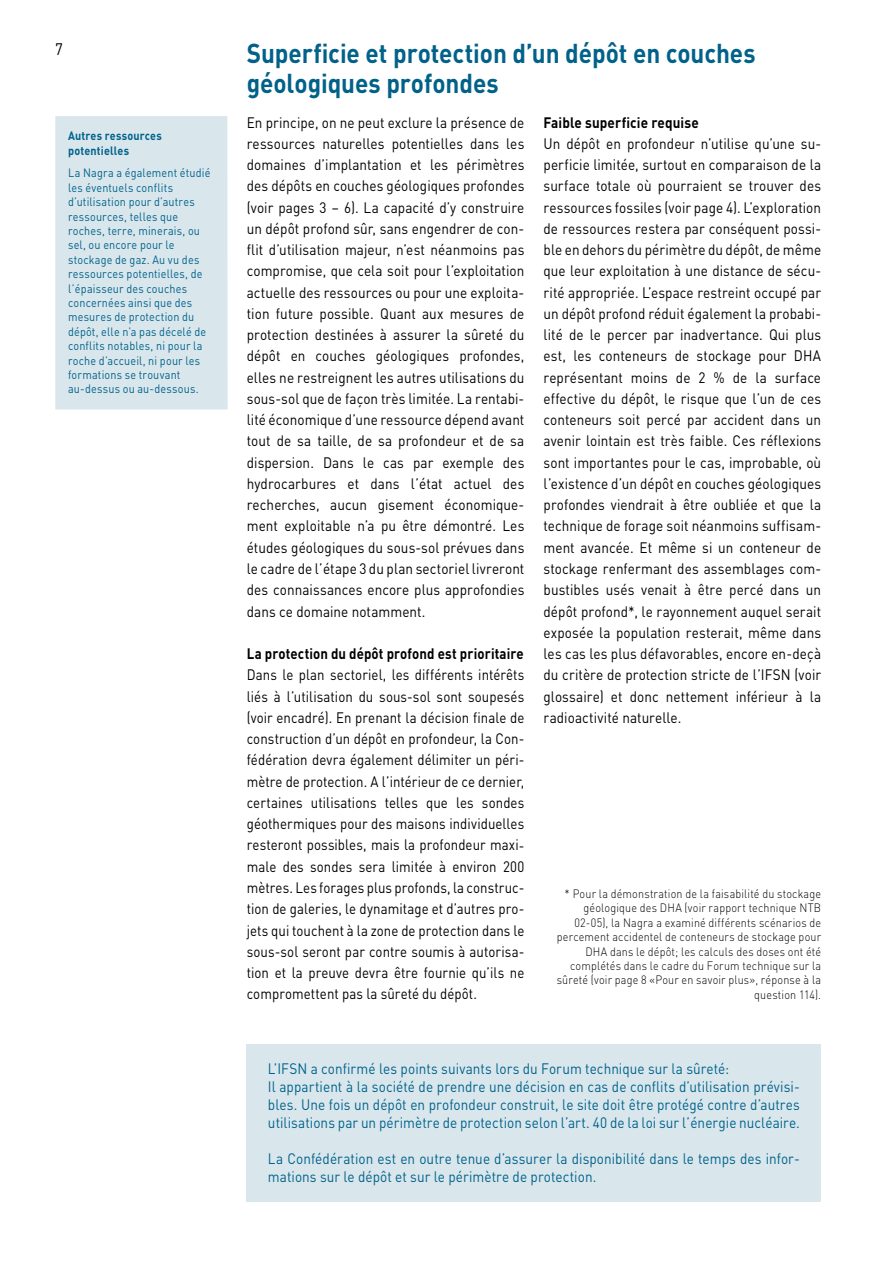
<style>
.page{position:relative;width:885px;height:1263px;background:#fff}
.page>*{position:absolute;margin:0;border:0;box-sizing:border-box;transform-origin:0 0}
.t1{font:700 27px/30px "DINOT";letter-spacing:-.005em;color:#006189;scale:.9 1}
.t2{font:16.5px "DINOT";color:#000;scale:.9 1}
.t3{font:15px/21.3px "DINOT";letter-spacing:.005em;color:#000;text-align:justify;scale:.9 1}
.t4{font:15px/21.3px "DINOT";letter-spacing:.005em;color:#000;scale:.88 1}
.t5{font:15px/18px "DINOT";letter-spacing:.005em;color:#006189;scale:.9 1}
.t6{font:700 15px "DINOT";letter-spacing:.01em;color:#000;scale:.88 1}
.t7{font:700 15px "DINOT";letter-spacing:.01em;color:#000;scale:.9 1}
.t8{font:12px/14.4px "DINOT";letter-spacing:.015em;color:#006189;scale:.9 1}
.t9{font:300 12px/14.4px "DINOT";letter-spacing:.015em;color:#000;text-align:right;scale:.9 1}
.t10{font:700 12px/14.4px "DINOT";letter-spacing:.02em;color:#006189;scale:.9 1}
</style>
<div class="page">
<div style="left:55px;top:116px;width:172px;height:293px;background:#d9e7ed"></div>
<div style="left:247px;top:1044px;width:574px;height:157px;background:#d9e7ed"></div>
<p class="t2" style="left:55px;top:37px;width:10px">7</p>
<p class="t10" style="left:68px;top:127px;width:106px">Autres ressources potentielles</p>
<p class="t8" style="left:68px;top:165px;width:160px">La Nagra a également étudié les éventuels conflits d’utilisation pour d’autres ressources, telles que roches, terre, minerais, ou sel, ou encore pour le stockage de gaz. Au vu des ressources potentielles, de l’épaisseur des couches concernées ainsi que des mesures de protection du dépôt, elle n’a pas décelé de conflits notables, ni pour la roche d’accueil, ni pour les formations se trouvant au-dessus ou au-dessous.</p>
<h1 class="t1" style="left:247px;top:36px;width:566px">Superficie et protection d’un dépôt en couches géologiques profondes</h1>
<p class="t3" style="left:247px;top:110px;width:310px">En principe, on ne peut exclure la présence de ressources naturelles potentielles dans les domaines d’implantation et les périmètres des dépôts en couches géologiques profondes (voir pages 3 – 6). La capacité d’y construire un dépôt profond sûr, sans engendrer de con&shy;flit d’utilisation majeur, n’est néanmoins pas compromise, que cela soit pour l’exploitation actuelle des ressources ou pour une exploita&shy;tion future possible. Quant aux mesures de protection destinées à assurer la sûreté du dépôt en couches géologiques profondes, elles ne restreignent les autres utilisations du sous-sol que de façon très limitée. La rentabi&shy;lité économique d’une ressource dépend avant tout de sa taille, de sa profondeur et de sa dispersion. Dans le cas par exemple des hydrocarbures et dans l’état actuel des recherches, aucun gisement économique&shy;ment exploitable n’a pu être démontré. Les études géologiques du sous-sol prévues dans le cadre de l’étape 3 du plan sectoriel livreront des connaissances encore plus approfondies dans ce domaine notamment.</p>
<p class="t6" style="left:247px;top:642px;width:316px">La protection du dépôt profond est prioritaire</p>
<p class="t4" style="left:247px;top:663px;width:317px">Dans le plan sectoriel, les différents intérêts liés à l’utilisation du sous-sol sont soupesés (voir encadré). En prenant la décision finale de construction d’un dépôt en profondeur, la Con&shy;fédération devra également délimiter un péri&shy;mètre de protection. A l’intérieur de ce dernier, certaines utilisations telles que les sondes géothermiques pour des maisons individuelles resteront possibles, mais la profondeur maxi&shy;male des sondes sera limitée à environ 200 mètres. Les forages plus profonds, la construc&shy;tion de galeries, le dynamitage et d’autres pro&shy;jets qui touchent à la zone de protection dans le sous-sol seront par contre soumis à autorisa&shy;tion et la preuve devra être fournie qu’ils ne compromettent pas la sûreté du dépôt.</p>
<p class="t7" style="left:543px;top:110px;width:174px">Faible superficie requise</p>
<p class="t3" style="left:543px;top:131px;width:310px;text-align:left">Un dépôt en profondeur n’utilise qu’une su&shy;perficie limitée, surtout en comparaison de la surface totale où pourraient se trouver des ressources fossiles (voir page 4). L’exploration de ressources restera par conséquent possi&shy;ble en dehors du périmètre du dépôt, de même que leur exploitation à une distance de sécu&shy;rité appropriée. L’espace restreint occupé par un dépôt profond réduit également la probabi&shy;lité de le percer par inadvertance. Qui plus est, les conteneurs de stockage pour DHA représentant moins de 2 % de la surface effective du dépôt, le risque que l’un de ces conteneurs soit percé par accident dans un avenir lointain est très faible. Ces réflexions sont importantes pour le cas, improbable, où l’existence d’un dépôt en couches géologiques profondes viendrait à être oubliée et que la technique de forage soit néanmoins suffisam&shy;ment avancée. Et même si un conteneur de stockage renfermant des assemblages com&shy;bustibles usés venait à être percé dans un dépôt profond*, le rayonnement auquel serait exposée la population resterait, même dans les cas les plus défavorables, encore en-deçà du critère de protection stricte de l’IFSN (voir glossaire) et donc nettement inférieur à la radioactivité naturelle.</p>
<p class="t9" style="left:556px;top:885px;width:295px">* Pour la démonstration de la faisabilité du stockage géologique des DHA (voir rapport technique NTB 02-05), la Nagra a examiné différents scénarios de percement accidentel de conteneurs de stockage pour DHA dans le dépôt; les calculs des doses ont été complétés dans le cadre du Forum technique sur la sûreté (voir page 8 «Pour en savoir plus», réponse à la question 114).</p>
<p class="t5" style="left:268px;top:1058px;width:592px">L’IFSN a confirmé les points suivants lors du Forum technique sur la sûreté:<br>Il appartient à la société de prendre une décision en cas de conflits d’utilisation prévisi&shy;bles. Une fois un dépôt en profondeur construit, le site doit être protégé contre d’autres utilisations par un périmètre de protection selon l’art. 40 de la loi sur l’énergie nucléaire.</p>
<p class="t5" style="left:268px;top:1148px;width:592px">La Confédération est en outre tenue d’assurer la disponibilité dans le temps des infor&shy;mations sur le dépôt et sur le périmètre de protection.</p>
</div>
